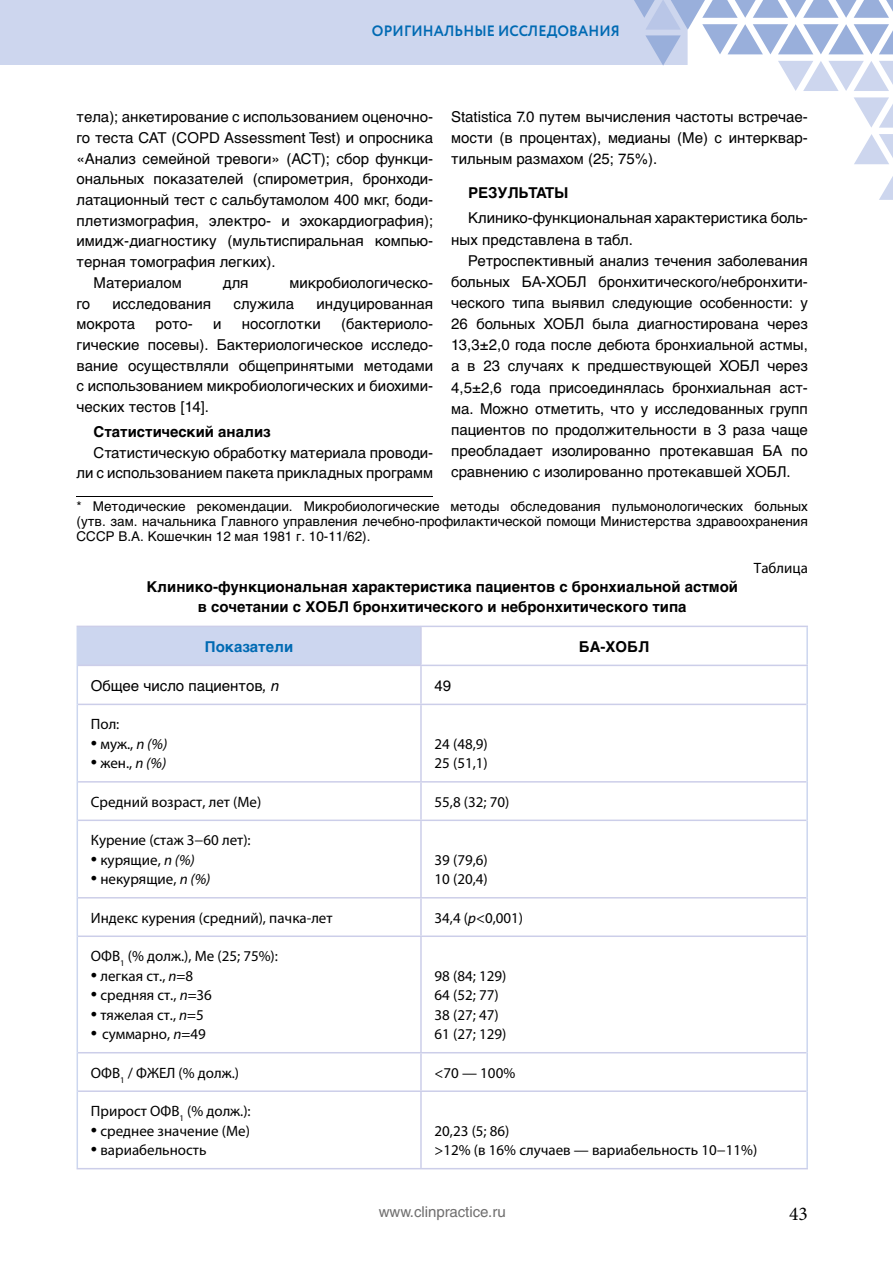
<style>
.page{position:relative;width:893px;height:1263px;background:#fff}
.page>*{position:absolute;margin:0;border:0;box-sizing:border-box;transform-origin:0 0}
.t1{font:19.5px "Minion Pro";color:#000}
.t2{font:15px/21.1px "Helvetica Cyrillic";color:#000;text-align:justify}
.t3{font:15px/19.5px "Myriad Pro";color:#000}
.t4{font:700 15px/19.5px "Helvetica Cyrillic";color:#000;text-align:center}
.t5{font:700 15px "Circe";letter-spacing:.01em;color:#006ab3;scale:.95 1}
.t6{font:15px "Helvetica Cyrillic";color:#706f6f}
.t7{font:700 15px "Helvetica Cyrillic";color:#006ab3}
.t8{font:13.5px/15px "Helvetica Cyrillic";color:#000;text-align:justify}
.s1{font-style:italic}
.s2{font-size:22.5px}
</style>
<div class="page">
<svg style="left:854px;top:97px;width:39px;height:31px"></svg>
<svg style="left:854px;top:134px;width:39px;height:30px"></svg>
<svg style="left:879px;top:176px;width:14px;height:24px"></svg>
<svg style="left:0;top:0;width:893px;height:91px"></svg>
<div style="left:77px;top:626px;width:344px;height:39px;background:#ccd6ef"></div>
<hr style="left:77px;top:626px;width:344px;height:1px;background:#cccee9">
<hr style="left:421px;top:626px;width:387px;height:1px;background:#cccee9">
<hr style="left:420px;top:627px;width:2px;height:38px;background:#cccee9">
<hr style="left:78px;top:665px;width:343px;height:1px;background:#cccee9">
<hr style="left:421px;top:665px;width:387px;height:1px;background:#cccee9">
<hr style="left:420px;top:666px;width:2px;height:38px;background:#cccee9">
<hr style="left:78px;top:704px;width:343px;height:1px;background:#cccee9">
<hr style="left:421px;top:704px;width:385px;height:1px;background:#cccee9">
<hr style="left:420px;top:705px;width:2px;height:76px;background:#cccee9">
<hr style="left:78px;top:781px;width:343px;height:2px;background:#cccee9">
<hr style="left:421px;top:781px;width:385px;height:2px;background:#cccee9">
<hr style="left:420px;top:783px;width:2px;height:36px;background:#cccee9">
<hr style="left:78px;top:819px;width:343px;height:2px;background:#cccee9">
<hr style="left:421px;top:819px;width:385px;height:2px;background:#cccee9">
<hr style="left:420px;top:821px;width:2px;height:76px;background:#cccee9">
<hr style="left:78px;top:897px;width:343px;height:1px;background:#cccee9">
<hr style="left:421px;top:897px;width:385px;height:1px;background:#cccee9">
<hr style="left:420px;top:898px;width:2px;height:37px;background:#cccee9">
<hr style="left:78px;top:935px;width:343px;height:2px;background:#cccee9">
<hr style="left:421px;top:935px;width:385px;height:2px;background:#cccee9">
<hr style="left:420px;top:937px;width:2px;height:115px;background:#cccee9">
<hr style="left:78px;top:1052px;width:343px;height:1px;background:#cccee9">
<hr style="left:421px;top:1052px;width:385px;height:1px;background:#cccee9">
<hr style="left:420px;top:1053px;width:2px;height:37px;background:#cccee9">
<hr style="left:78px;top:1090px;width:343px;height:2px;background:#cccee9">
<hr style="left:421px;top:1090px;width:385px;height:2px;background:#cccee9">
<hr style="left:420px;top:1092px;width:2px;height:76px;background:#cccee9">
<hr style="left:77px;top:1168px;width:344px;height:1px;background:#cccee9">
<hr style="left:421px;top:1168px;width:387px;height:1px;background:#cccee9">
<hr style="left:77px;top:665px;width:1px;height:39px;background:#ccd6ef">
<hr style="left:806px;top:666px;width:2px;height:38px;background:#ccd6ef">
<hr style="left:77px;top:704px;width:1px;height:78px;background:#ccd6ef">
<hr style="left:806px;top:704px;width:2px;height:78px;background:#ccd6ef">
<hr style="left:77px;top:782px;width:1px;height:38px;background:#ccd6ef">
<hr style="left:806px;top:782px;width:2px;height:38px;background:#ccd6ef">
<hr style="left:77px;top:820px;width:1px;height:78px;background:#ccd6ef">
<hr style="left:806px;top:820px;width:2px;height:78px;background:#ccd6ef">
<hr style="left:77px;top:898px;width:1px;height:38px;background:#ccd6ef">
<hr style="left:806px;top:898px;width:2px;height:38px;background:#ccd6ef">
<hr style="left:77px;top:936px;width:1px;height:117px;background:#ccd6ef">
<hr style="left:806px;top:936px;width:2px;height:117px;background:#ccd6ef">
<hr style="left:77px;top:1053px;width:1px;height:38px;background:#ccd6ef">
<hr style="left:806px;top:1053px;width:2px;height:38px;background:#ccd6ef">
<hr style="left:77px;top:1091px;width:1px;height:77px;background:#ccd6ef">
<hr style="left:806px;top:1091px;width:2px;height:77px;background:#ccd6ef">
<hr style="left:806px;top:627px;width:2px;height:38px;background:#ccd6ef">
<hr style="left:77px;top:496px;width:356px;height:1px;background:#000">
<p class="t5" style="left:372px;top:21px;width:263px">ОРИГИНАЛЬНЫЕ ИССЛЕДОВАНИЯ</p>
<p class="t2" style="left:77px;top:107px;width:358px">тела); анкетирование с использованием оценочно-</p>
<p class="t2" style="left:77px;top:127px;width:358px">го теста САТ (COPD Assessment Test) и опросника</p>
<p class="t2" style="left:77px;top:148px;width:358px">«Анализ семейной тревоги» (АСТ); сбор функци-</p>
<p class="t2" style="left:77px;top:169px;width:358px">ональных показателей (спирометрия, бронходи-</p>
<p class="t2" style="left:77px;top:189px;width:358px">латационный тест c сальбутамолом 400 мкг, боди-</p>
<p class="t2" style="left:77px;top:210px;width:358px">плетизмография, электро- и эхокардиография);</p>
<p class="t2" style="left:77px;top:231px;width:358px">имидж-диагностику (мультиспиральная компью-</p>
<p class="t2" style="left:77px;top:251px;width:201px">терная томография легких).</p>
<p class="t2" style="left:94px;top:272px;width:90px">Материалом</p>
<p class="t2" style="left:223px;top:272px;width:28px">для</p>
<p class="t2" style="left:289px;top:272px;width:145px">микробиологическо-</p>
<p class="t2" style="left:77px;top:293px;width:15px">го</p>
<p class="t2" style="left:112px;top:293px;width:100px">исследования</p>
<p class="t2" style="left:234px;top:293px;width:62px">служила</p>
<p class="t2" style="left:316px;top:293px;width:118px">индуцированная</p>
<p class="t2" style="left:77px;top:314px;width:60px">мокрота</p>
<p class="t2" style="left:155px;top:314px;width:39px">рото-</p>
<p class="t2" style="left:213px;top:314px;width:10px">и</p>
<p class="t2" style="left:242px;top:314px;width:80px">носоглотки</p>
<p class="t2" style="left:77px;top:314px;width:358px;line-height:20.7px;text-indent:264px">(бактериоло&shy;гические посевы). Бактериологическое исследо&shy;вание осуществляли общепринятыми методами с использованием микробиологических и биохими&shy;ческих тестов [14].</p>
<p class="t4" style="left:94px;top:422px;width:179px">Статистический анализ</p>
<p class="t2" style="left:77px;top:442px;width:358px;line-height:20.7px;text-align:right">Статистическую обработку материала проводи&shy;ли с использованием пакета прикладных программ</p>
<p class="t2" style="left:451px;top:107px;width:358px">Statistica 7.0 путем вычисления частоты встречае&shy;мости (в процентах), медианы (Ме) с интерквар&shy;тильным размахом (25; 75%).</p>
<p class="t4" style="left:468px;top:183px;width:102px">РЕЗУЛЬТАТЫ</p>
<p class="t2" style="left:451px;top:208px;width:358px;text-indent:17px">Клинико-функциональная характеристика боль&shy;ных представлена в табл.</p>
<p class="t2" style="left:451px;top:250px;width:358px;text-indent:17px">Ретроспективный анализ течения заболевания больных БА-ХОБЛ бронхитического/небронхити&shy;ческого типа выявил следующие особенности: у 26 больных ХОБЛ была диагностирована через 13,3±2,0 года после дебюта бронхиальной астмы, а в 23 случаях к предшествующей ХОБЛ через 4,5±2,6 года присоединялась бронхиальная аст&shy;ма. Можно отметить, что у исследованных групп пациентов по продолжительности в 3 раза чаще преобладает изолированно протекавшая БА по сравнению с изолированно протекавшей ХОБЛ.</p>
<p class="t8" style="left:77px;top:499px;width:733px">* Методические рекомендации. Микробиологические методы обследования пульмонологических больных (утв. зам. начальника Главного управления лечебно-профилактической помощи Министерства здравоохранения СССР В.А. Кошечкин 12 мая 1981 г. 10-11/62).</p>
<p class="t4" style="left:146px;top:577px;width:593px">Клинико-функциональная характеристика пациентов с бронхиальной астмой в сочетании с ХОБЛ бронхитического и небронхитического типа</p>
<p class="t7" style="left:205px;top:638px;width:90px">Показатели</p>
<p class="t4" style="left:579px;top:637px;width:72px">БА-ХОБЛ</p>
<p class="t2" style="left:91px;top:675px;width:190px">Общее число пациентов<span class="s1">, n</span></p>
<p class="t2" style="left:435px;top:675px;width:18px">49</p>
<p class="t3" style="left:91px;top:714px;width:30px">Пол:</p>
<p class="t3" style="left:91px;top:734px;width:78px"><span class="s2">•</span> муж., <span class="s1">n (%)</span></p>
<p class="t3" style="left:91px;top:753px;width:77px"><span class="s2">•</span> жен., <span class="s1">n (%)</span></p>
<p class="t3" style="left:435px;top:734px;width:55px">24 (48,9)<br>25 (51,1)</p>
<p class="t3" style="left:91px;top:792px;width:172px">Cредний возраст, лет (Ме)</p>
<p class="t3" style="left:435px;top:792px;width:76px">55,8 (32; 70)</p>
<p class="t3" style="left:91px;top:830px;width:161px">Курение (стаж 3−60 лет):</p>
<p class="t3" style="left:91px;top:850px;width:105px"><span class="s2">•</span> курящие, <span class="s1">n (%)</span></p>
<p class="t3" style="left:91px;top:869px;width:121px"><span class="s2">•</span> некурящие, <span class="s1">n (%)</span></p>
<p class="t3" style="left:435px;top:850px;width:55px">39 (79,6)<br>10 (20,4)</p>
<p class="t3" style="left:91px;top:908px;width:243px">Индекс курения (средний), пачка-лет</p>
<p class="t3" style="left:435px;top:908px;width:90px">34,4 (<span class="s1">p</span>&lt;0,001)</p>
<p class="t3" style="left:91px;top:946px;width:189px">ОФВ<sub>1</sub> (% долж.), Ме (25; 75%):</p>
<p class="t3" style="left:91px;top:965px;width:104px"><span class="s2">•</span> легкая ст., <span class="s1">n</span>=8</p>
<p class="t3" style="left:91px;top:985px;width:123px"><span class="s2">•</span> средняя ст., <span class="s1">n</span>=36</p>
<p class="t3" style="left:91px;top:1004px;width:115px"><span class="s2">•</span> тяжелая ст., <span class="s1">n</span>=5</p>
<p class="t3" style="left:91px;top:1024px;width:116px"><span class="s2">•</span> суммарно, <span class="s1">n</span>=49</p>
<p class="t3" style="left:435px;top:965px;width:73px">98 (84; 129)<br>64 (52; 77)<br>38 (27; 47)<br>61 (27; 129)</p>
<p class="t3" style="left:754px;top:557px;width:55px">Таблица</p>
<p class="t3" style="left:91px;top:1062px;width:150px">ОФВ<sub>1</sub> / ФЖЕЛ (% долж.)</p>
<p class="t3" style="left:435px;top:1062px;width:82px">&lt;70 — 100%</p>
<p class="t3" style="left:91px;top:1101px;width:161px">Прирост ОФВ<sub>1</sub> (% долж.):</p>
<p class="t3" style="left:91px;top:1120px;width:161px"><span class="s2">•</span> среднее значение (Ме)</p>
<p class="t3" style="left:91px;top:1140px;width:117px"><span class="s2">•</span> вариабельность</p>
<p class="t3" style="left:435px;top:1120px;width:324px">20,23 (5; 86)<br>&gt;12% (в 16% случаев — вариабельность 10−11%)</p>
<p class="t6" style="left:379px;top:1203px;width:128px">www.clinpractice.ru</p>
<h1 class="t1" style="left:789px;top:1200px;width:20px">43</h1>
</div>
